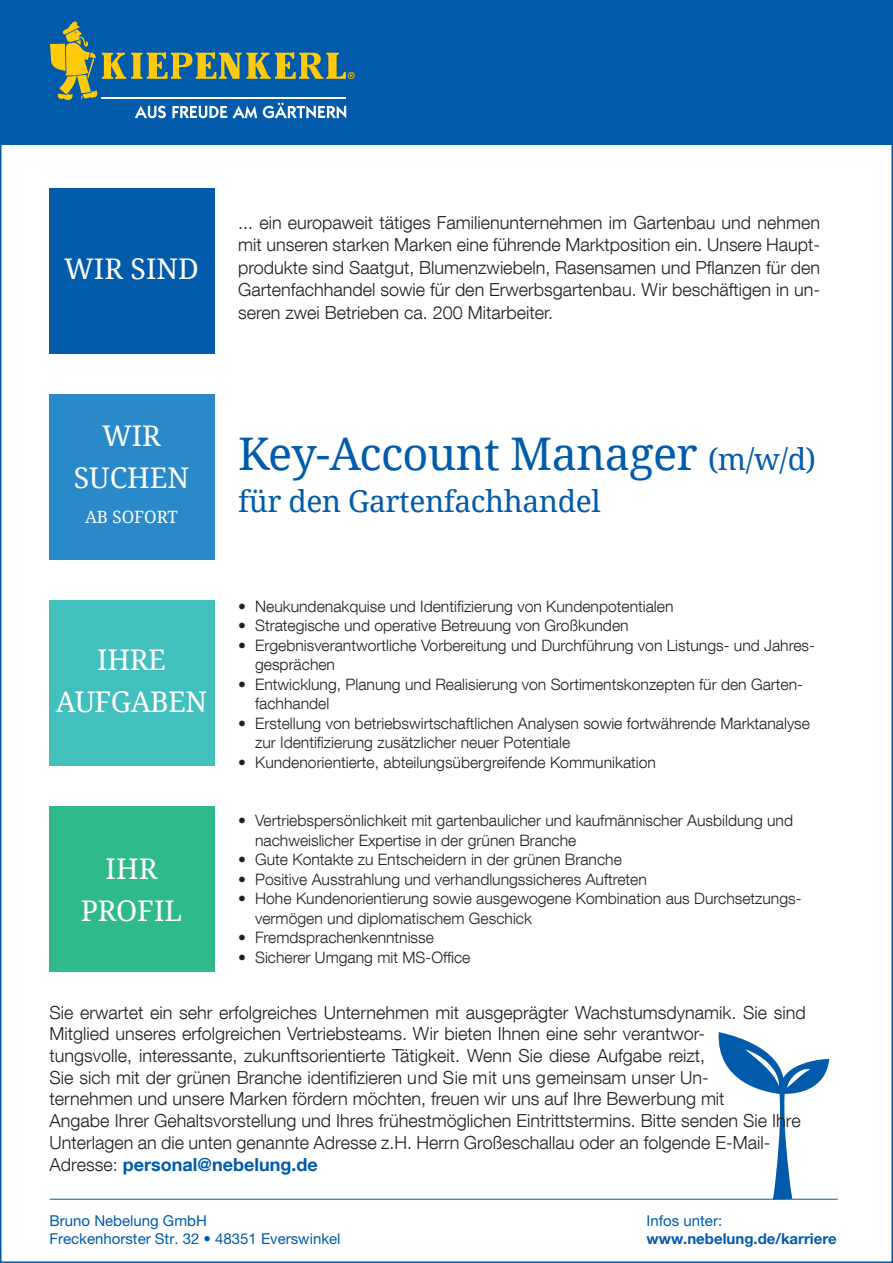
<style>
.page{position:relative;width:893px;height:1263px;background:#fff}
.page>*{position:absolute;margin:0;border:0;box-sizing:border-box;transform-origin:0 0}
.t1{font:45px "Noto Serif";letter-spacing:-.015em;color:#015aaa}
.t2{font:30px "Noto Serif";letter-spacing:-.015em;color:#015aaa}
.t3{font:28.5px/42px "Noto Serif";color:#fff;text-align:center}
.t4{font:28.5px/42px "Noto Serif";letter-spacing:-.02em;color:#fff;text-align:center}
.t5{font:300 18px/21.8px "Helvetica Neue LT Com";color:#231f20;text-align:justify}
.t6{font:16.95px "Noto Serif";color:#fff}
.t7{font:300 15.75px/19.5px "Helvetica Neue LT Com";color:#231f20}
.t8{font:15px/18px "Helvetica Neue LT Pro";color:#015aaa}
.t9{font:700 15px "Helvetica Neue LT Pro";color:#015aaa}
.s1{font-size:30px}
.s2{font-weight:700;color:#015aaa}
</style>
<div class="page">
<div style="left:0;top:0;width:893px;height:145px;background:#015aaa"></div>
<svg style="left:50px;top:22px;width:305px;height:96px"></svg>
<div style="left:49px;top:188px;width:165px;height:165px;background:#015aaa"></div>
<div style="left:49px;top:394px;width:165px;height:165px;background:#2989c9"></div>
<div style="left:49px;top:600px;width:165px;height:165px;background:#42c0bd"></div>
<div style="left:49px;top:806px;width:165px;height:166px;background:#2fba8c"></div>
<svg style="left:716px;top:1032px;width:113px;height:167px"></svg>
<hr style="left:50px;top:1199px;width:788px;height:1px;background:#015aaa">
<h3 class="t3" style="left:64px;top:246px;width:136px">WIR SIND</h3>
<p class="t5" style="left:238px;top:211px;width:584px;line-height:22.5px">... ein europaweit tätiges Familienunternehmen im Gartenbau und nehmen mit unseren starken Marken eine führende Marktposition ein. Unsere Haupt&shy;produkte sind Saatgut, Blumenzwiebeln, Rasensamen und Pflanzen für den Gartenfachhandel sowie für den Erwerbsgartenbau. Wir beschäftigen in un&shy;seren zwei Betrieben ca. 200 Mitarbeiter.</p>
<h3 class="t3" style="left:74px;top:414px;width:117px">WIR<br>SUCHEN</h3>
<p class="t6" style="left:85px;top:505px;width:94px">AB SOFORT</p>
<h3 class="t4" style="left:56px;top:637px;width:153px">IHRE<br>AUFGABEN</h3>
<h3 class="t3" style="left:81px;top:847px;width:103px">IHR<br>PROFIL</h3>
<h1 class="t1" style="left:238px;top:423px;width:579px">Key-Account Manager <span class="s1">(m/w/d)</span></h1>
<h2 class="t2" style="left:238px;top:480px;width:364px">für den Gartenfachhandel</h2>
<p class="t7" style="left:238px;top:596px;width:437px">• Neukundenakquise und Identifizierung von Kundenpotentialen</p>
<p class="t7" style="left:238px;top:616px;width:392px">• Strategische und operative Betreuung von Großkunden</p>
<p class="t7" style="left:255px;top:635px;width:561px;text-indent:-17px">• Ergebnisverantwortliche Vorbereitung und Durchführung von Listungs- und Jahres&shy;gesprächen</p>
<p class="t7" style="left:255px;top:674px;width:549px;text-indent:-17px">• Entwicklung, Planung und Realisierung von Sortimentskonzepten für den Garten&shy;fachhandel</p>
<p class="t7" style="left:255px;top:713px;width:556px;text-indent:-17px">• Erstellung von betriebswirtschaftlichen Analysen sowie fortwährende Marktanalyse zur Identifizierung zusätzlicher neuer Potentiale</p>
<p class="t7" style="left:238px;top:752px;width:419px">• Kundenorientierte, abteilungsübergreifende Kommunikation</p>
<p class="t7" style="left:255px;top:810px;width:539px;text-indent:-17px">• Vertriebspersönlichkeit mit gartenbaulicher und kaufmännischer Ausbildung und nachweislicher Expertise in der grünen Branche</p>
<p class="t7" style="left:238px;top:849px;width:385px">• Gute Kontakte zu Entscheidern in der grünen Branche</p>
<p class="t7" style="left:238px;top:869px;width:410px">• Positive Ausstrahlung und verhandlungssicheres Auftreten</p>
<p class="t7" style="left:255px;top:888px;width:548px;text-indent:-17px">• Hohe Kundenorientierung sowie ausgewogene Kombination aus Durchsetzungs&shy;vermögen und diplomatischem Geschick</p>
<p class="t7" style="left:238px;top:927px;width:197px">• Fremdsprachenkenntnisse</p>
<p class="t7" style="left:238px;top:947px;width:234px">• Sicherer Umgang mit MS-Office</p>
<p class="t5" style="left:50px;top:1001px;width:757px;text-align:left">Sie erwartet ein sehr erfolgreiches Unternehmen mit ausgeprägter Wachstumsdynamik. Sie sind Mitglied unseres erfolgreichen Vertriebsteams. Wir bieten Ihnen eine sehr verantwor-<br>tungsvolle, interessante, zukunftsorientierte Tätigkeit. Wenn Sie diese Aufgabe reizt,<br>Sie sich mit der grünen Branche identifizieren und Sie mit uns gemeinsam unser Un-<br>ternehmen und unsere Marken fördern möchten, freuen wir uns auf Ihre Bewerbung mit<br>Angabe Ihrer Gehaltsvorstellung und Ihres frühestmöglichen Eintrittstermins. Bitte senden Sie Ihre Unterlagen an die unten genannte Adresse z.H. Herrn Großeschallau oder an folgende E-Mail-Adresse: <span class="s2">personal@nebelung.de</span></p>
<p class="t8" style="left:50px;top:1211px;width:292px">Bruno Nebelung GmbH<br>Freckenhorster Str. 32 • 48351 Everswinkel</p>
<p class="t8" style="left:647px;top:1211px;width:77px">Infos unter:</p>
<p class="t9" style="left:647px;top:1229px;width:192px">www.nebelung.de/karriere</p>
</div>
